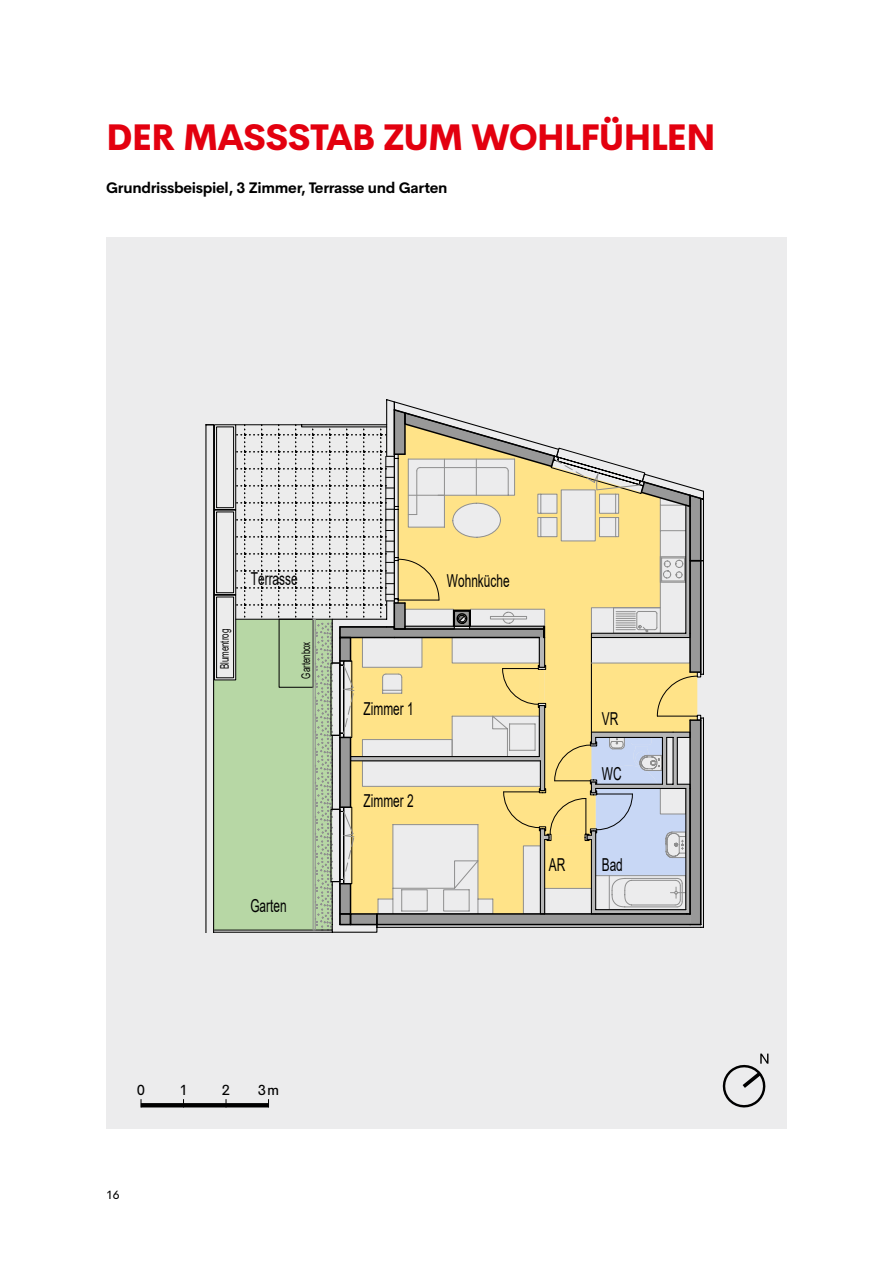
<style>
.page{position:relative;width:893px;height:1263px;background:#fff}
.page>*{position:absolute;margin:0;border:0;box-sizing:border-box;transform-origin:0 0}
.t1{font:800 36px "Cerebri Sans";letter-spacing:-.03em;color:#e3000f}
.t2{font:17.85px "Arial";color:#000;scale:.67 1}
.t3{font:17.85px "Arial";color:#000;scale:.77 1}
.t4{font:700 15px "Cerebri Sans";letter-spacing:-.02em;color:#000}
.t5{font:14.7px "Cerebri Sans";color:#000}
.t6{font:12px "Cerebri Sans";color:#000}
.t7{font:11.85px "Arial";color:#000;scale:.67 1}
</style>
<div class="page">
<div style="left:106px;top:237px;width:681px;height:892px;background:#ececed"></div>
<svg style="left:205px;top:399px;width:496px;height:534px"></svg>
<svg style="left:142px;top:1103px;width:126px;height:4px"></svg>
<svg style="left:722px;top:1053px;width:47px;height:55px"></svg>
<h1 class="t1" style="left:106px;top:107px;width:611px">DER MASSSTAB ZUM WOHLFÜHLEN</h1>
<p class="t4" style="left:106px;top:176px;width:343px">Grundrissbeispiel, 3 Zimmer, Terrasse und Garten</p>
<p class="t3" style="left:111px;top:183px;width:285px">Purkersdorf, Kaiser Josef Straße 15</p>
<p class="t7" style="left:217px;top:669px;width:62px;rotate:-90deg">Blumentrog</p>
<p class="t2" style="left:251px;top:566px;width:71px">Terrasse</p>
<p class="t2" style="left:447px;top:568px;width:95px">Wohnküche</p>
<p class="t7" style="left:298px;top:679px;width:57px;rotate:-90deg">Gartenbox</p>
<p class="t2" style="left:364px;top:696px;width:76px">Zimmer 1</p>
<p class="t2" style="left:364px;top:788px;width:76px">Zimmer 2</p>
<p class="t2" style="left:250px;top:894px;width:56px">Garten</p>
<p class="t2" style="left:602px;top:706px;width:26px">VR</p>
<p class="t2" style="left:602px;top:762px;width:31px">WC</p>
<p class="t2" style="left:549px;top:852px;width:26px">AR</p>
<p class="t2" style="left:602px;top:852px;width:33px">Bad</p>
<p class="t5" style="left:137px;top:1078px;width:10px">0</p>
<p class="t5" style="left:179px;top:1078px;width:10px">1</p>
<p class="t5" style="left:222px;top:1078px;width:10px">2</p>
<p class="t5" style="left:258px;top:1078px;width:23px">3m</p>
<p class="t6" style="left:106px;top:1185px;width:15px">16</p>
</div>
